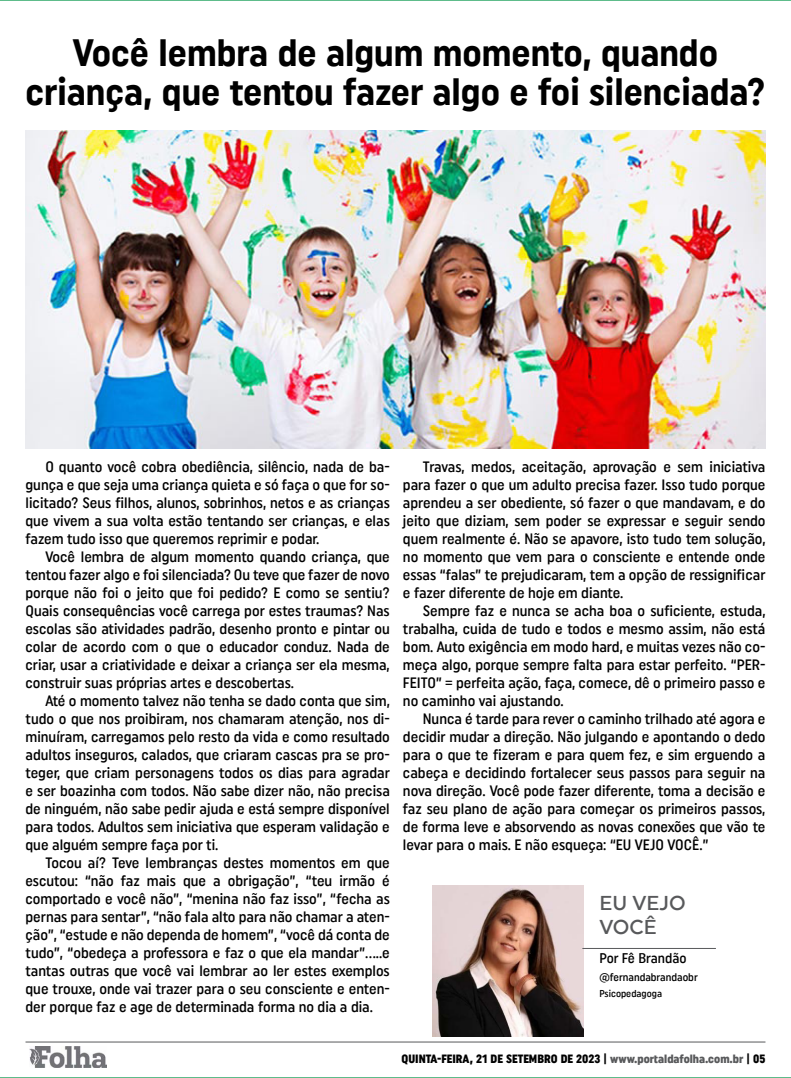
<style>
.page{position:relative;width:791px;height:1078px;background:#fff}
.page>*{position:absolute;margin:0;border:0;box-sizing:border-box;transform-origin:0 0}
.t1{font:38px/39px "Uniform Condensed 4";color:#000;text-align:center}
.t2{font:20px/24px "Uniform Regular 4";color:#58595b}
.t3{font:15px/18px "Uniform Condensed 2";color:#000;text-align:justify}
.t4{font:14px "Uniform Condensed 2";color:#000}
.t5{font:12px "Uniform Condensed 3";color:#000}
.t6{font:11px "Uniform Condensed 2";color:#000}
.t7{font:10px "Uniform Condensed 2";color:#000}
.s1{color:#58595b}
</style>
<div class="page">
<hr style="left:0;top:0;width:791px;height:1px;background:#009648">
<hr style="left:0;top:1077px;width:791px;height:1px;background:#009648">
<hr style="left:26px;top:1041px;width:739px;height:1px;background:#58595b">
<img style="left:29px;top:1046px;width:77px;height:21px">
<img style="left:433px;top:885px;width:150px;height:150px">
<hr style="left:582px;top:947px;width:134px;height:1px;background:#58595b">
<img style="left:26px;top:130px;width:739px;height:318px">
<h1 class="t1" style="left:26px;top:33px;width:741px">Você lembra de algum momento, quando criança, que tentou fazer algo e foi silenciada?</h1>
<p class="t3" style="left:26px;top:457px;width:366px;text-indent:20px">O quanto você cobra obediência, silêncio, nada de ba&shy;gunça e que seja uma criança quieta e só faça o que for so&shy;licitado? Seus filhos, alunos, sobrinhos, netos e as crianças que vivem a sua volta estão tentando ser crianças, e elas fazem tudo isso que queremos reprimir e podar.</p>
<p class="t3" style="left:26px;top:547px;width:366px;text-indent:20px">Você lembra de algum momento quando criança, que tentou fazer algo e foi silenciada? Ou teve que fazer de novo porque não foi o jeito que foi pedido? E como se sentiu?<br>Quais consequências você carrega por estes traumas? Nas escolas são atividades padrão, desenho pronto e pintar ou colar de acordo com o que o educador conduz. Nada de criar, usar a criatividade e deixar a criança ser ela mesma, construir suas próprias artes e descobertas.</p>
<p class="t3" style="left:26px;top:691px;width:366px;text-indent:20px">Até o momento talvez não tenha se dado conta que sim, tudo o que nos proibiram, nos chamaram atenção, nos di&shy;minuíram, carregamos pelo resto da vida e como resultado adultos inseguros, calados, que criaram cascas pra se pro&shy;teger, que criam personagens todos os dias para agradar e ser boazinha com todos. Não sabe dizer não, não precisa de ninguém, não sabe pedir ajuda e está sempre disponível para todos. Adultos sem iniciativa que esperam validação e que alguém sempre faça por ti.</p>
<p class="t3" style="left:26px;top:853px;width:366px;text-indent:20px">Tocou aí? Teve lembranças destes momentos em que escutou: “não faz mais que a obrigação”, “teu irmão é comportado e você não”, “menina não faz isso”, “fecha as pernas para sentar”, “não fala alto para não chamar a aten&shy;ção”, “estude e não dependa de homem”, “você dá conta de tudo”, “obedeça a professora e faz o que ela mandar”.....e tantas outras que você vai lembrar ao ler estes exemplos que trouxe, onde vai trazer para o seu consciente e enten&shy;der porque faz e age de determinada forma no dia a dia.</p>
<p class="t3" style="left:403px;top:457px;width:364px;text-indent:20px">Travas, medos, aceitação, aprovação e sem iniciativa para fazer o que um adulto precisa fazer. Isso tudo porque aprendeu a ser obediente, só fazer o que mandavam, e do jeito que diziam, sem poder se expressar e seguir sendo quem realmente é. Não se apavore, isto tudo tem solução, no momento que vem para o consciente e entende onde essas “falas” te prejudicaram, tem a opção de ressignificar e fazer diferente de hoje em diante.</p>
<p class="t3" style="left:403px;top:601px;width:364px;text-indent:20px">Sempre faz e nunca se acha boa o suficiente, estuda, trabalha, cuida de tudo e todos e mesmo assim, não está bom. Auto exigência em modo hard, e muitas vezes não co&shy;meça algo, porque sempre falta para estar perfeito. “PER-FEITO” = perfeita ação, faça, comece, dê o primeiro passo e no caminho vai ajustando.</p>
<p class="t3" style="left:403px;top:709px;width:364px;text-indent:20px">Nunca é tarde para rever o caminho trilhado até agora e decidir mudar a direção. Não julgando e apontando o dedo para o que te fizeram e para quem fez, e sim erguendo a cabeça e decidindo fortalecer seus passos para seguir na nova direção. Você pode fazer diferente, toma a decisão e faz seu plano de ação para começar os primeiros passos, de forma leve e absorvendo as novas conexões que vão te levar para o mais. E não esqueça: “EU VEJO VOCÊ.”</p>
<h2 class="t2" style="left:599px;top:890px;width:88px">EU VEJO<br>VOCÊ</h2>
<p class="t4" style="left:599px;top:949px;width:89px">Por Fê Brandão</p>
<p class="t6" style="left:599px;top:969px;width:100px">@fernandabrandaobr</p>
<p class="t7" style="left:599px;top:986px;width:64px">Psicopedagoga</p>
<p class="t5" style="left:402px;top:1051px;width:365px">QUINTA-FEIRA, 21 DE SETEMBRO DE 2023 | <span class="s1">www.portaldafolha.com.br</span> | 05</p>
</div>
